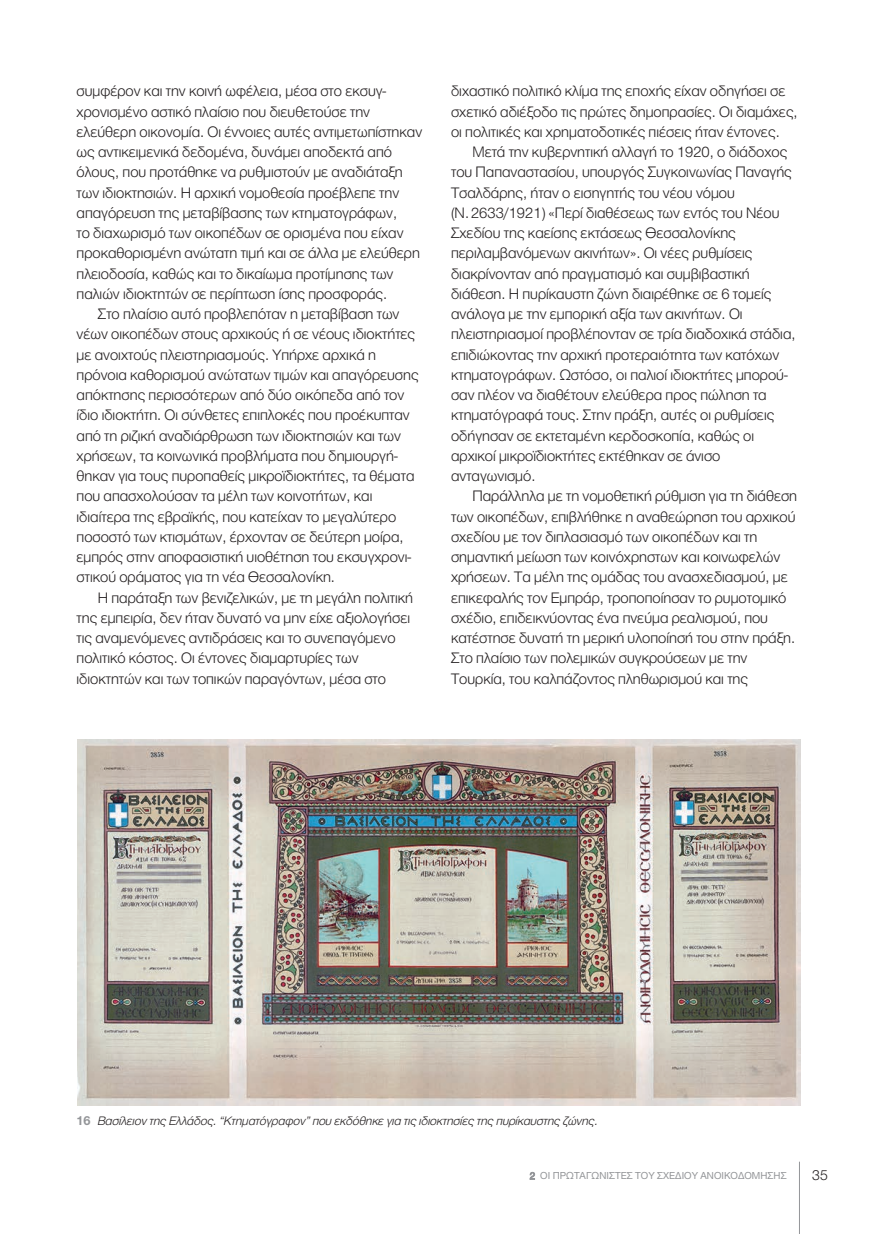
<style>
.page{position:relative;width:878px;height:1234px;background:#fff}
.page>*{position:absolute;margin:0;border:0;box-sizing:border-box;transform-origin:0 0}
.t1{font:300 15.75px/20.2px "CF Helvetica";color:#231f20}
.t2{font:300 15px "CF Helvetica";color:#231f20}
.t3{font:italic 300 12.75px "CF Helvetica";color:#231f20}
.t4{font:10.5px "CF Helvetica";color:#939598}
.s1{font-weight:700;font-style:normal;font-size:13.5px;color:#939598}
</style>
<div class="page">
<hr style="left:798px;top:1162px;width:1px;height:72px;background:#939598">
<svg style="left:529px;top:1172px;width:5px;height:8px"></svg>
<img style="left:78px;top:740px;width:721px;height:365px">
<p class="t1" style="left:77px;top:81px;width:347px">συμφέρον και την κοινή ωφέλεια, μέσα στο εκσυγ - χρονισμένο αστικό πλαίσιο που διευθετούσε την ελεύθερη οικονομία. Οι έννοιες αυτές αντιμετωπίστηκαν ως αντικειμενικά δεδομένα, δυνάμει αποδεκτά από όλους, που προτάθηκε να ρυθμιστούν με αναδιάταξη των ιδιοκτησιών. Η αρχική νομοθεσία προέβλεπε την απαγόρευση της μεταβίβασης των κτηματογράφων,<br>το διαχωρισμό των οικοπέδων σε ορισμένα που είχαν προκαθορισμένη ανώτατη τιμή και σε άλλα με ελεύθερη πλειοδοσία, καθώς και το δικαίωμα προτίμησης των παλιών ιδιοκτητών σε περίπτωση ίσης προσφοράς.</p>
<p class="t1" style="left:77px;top:304px;width:343px;text-indent:21px">Στο πλαίσιο αυτό προβλεπόταν η μεταβίβαση των νέων οικοπέδων στους αρχικούς ή σε νέους ιδιοκτήτες με ανοιχτούς πλειστηριασμούς. Υπήρχε αρχικά η πρόνοια καθορισμού ανώτατων τιμών και απαγόρευσης απόκτησης περισσότερων από δύο οικόπεδα από τον ίδιο ιδιοκτήτη. Οι σύνθετες επιπλοκές που προέκυπταν από τη ριζική αναδιάρθρωση των ιδιοκτησιών και των χρήσεων, τα κοινωνικά προβλήματα που δημιουργή - θηκαν για τους πυροπαθείς μικροϊδιοκτήτες, τα θέματα που απασχολούσαν τα μέλη των κοινοτήτων, και ιδιαίτερα της εβραϊκής, που κατείχαν το μεγαλύτερο ποσοστό των κτισμάτων, έρχονταν σε δεύτερη μοίρα, εμπρός στην αποφασιστική υιοθέτηση του εκσυγχρονι - στικού οράματος για τη νέα Θεσσαλονίκη.</p>
<p class="t1" style="left:77px;top:587px;width:338px;text-indent:21px">Η παράταξη των βενιζελικών, με τη μεγάλη πολιτική της εμπειρία, δεν ήταν δυνατό να μην είχε αξιολογήσει τις αναμενόμενες αντιδράσεις και το συνεπαγόμενο πολιτικό κόστος. Οι έντονες διαμαρτυρίες των ιδιοκτητών και των τοπικών παραγόντων, μέσα στο</p>
<p class="t1" style="left:451px;top:81px;width:348px">διχαστικό πολιτικό κλίμα της εποχής είχαν οδηγήσει σε σχετικό αδιέξοδο τις πρώτες δημοπρασίες. Οι διαμάχες, οι πολιτικές και χρηματοδοτικές πιέσεις ήταν έντονες.</p>
<p class="t1" style="left:451px;top:142px;width:346px;text-indent:21px">Μετά την κυβερνητική αλλαγή το 1920, ο διάδοχος του Παπαναστασίου, υπουργός Συγκοινωνίας Παναγής Τσαλδάρης, ήταν ο εισηγητής του νέου νόμου<br>(Ν. 2633/1921) «Περί διαθέσεως των εντός του Νέου Σχεδίου της καείσης εκτάσεως Θεσσαλονίκης περιλαμβανόμενων ακινήτων». Οι νέες ρυθμίσεις διακρίνονταν από πραγματισμό και συμβιβαστική διάθεση. Η πυρίκαυστη ζώνη διαιρέθηκε σε 6 τομείς ανάλογα με την εμπορική αξία των ακινήτων. Οι πλειστηριασμοί προβλέπονταν σε τρία διαδοχικά στάδια, επιδιώκοντας την αρχική προτεραιότητα των κατόχων κτηματογράφων. Ωστόσο, οι παλιοί ιδιοκτήτες μπορού - σαν πλέον να διαθέτουν ελεύθερα προς πώληση τα κτηματόγραφά τους. Στην πράξη, αυτές οι ρυθμίσεις οδήγησαν σε εκτεταμένη κερδοσκοπία, καθώς οι αρχικοί μικροϊδιοκτήτες εκτέθηκαν σε άνισο ανταγωνισμό.</p>
<p class="t1" style="left:451px;top:486px;width:347px;text-indent:21px">Παράλληλα με τη νομοθετική ρύθμιση για τη διάθεση των οικοπέδων, επιβλήθηκε η αναθεώρηση του αρχικού σχεδίου με τον διπλασιασμό των οικοπέδων και τη σημαντική μείωση των κοινόχρηστων και κοινωφελών χρήσεων. Τα μέλη της ομάδας του ανασχεδιασμού, με επικεφαλής τον Εμπράρ, τροποποίησαν το ρυμοτομικό σχέδιο, επιδεικνύοντας ένα πνεύμα ρεαλισμού, που κατέστησε δυνατή τη μερική υλοποίησή του στην πράξη.<br>Στο πλαίσιο των πολεμικών συγκρούσεων με την Τουρκία, του καλπάζοντος πληθωρισμού και της</p>
<p class="t3" style="left:77px;top:1114px;width:525px"><span class="s1">1 6</span> Βασίλειον της Ελλάδος.“Κτηματόγραφον”που εκδόθηκε για τις ιδιοκτησίες της πυρίκαυστης ζώνης.</p>
<p class="t4" style="left:529px;top:1170px;width:258px">2 ΟΙ ΠΡΩΤΑΓΩΝΙΣΤΕΣ ΤΟΥ ΣΧΕΔΙΟΥ ΑΝΟΙΚΟΔΟΜΗΣΗΣ</p>
<p class="t2" style="left:812px;top:1167px;width:17px">35</p>
</div>
